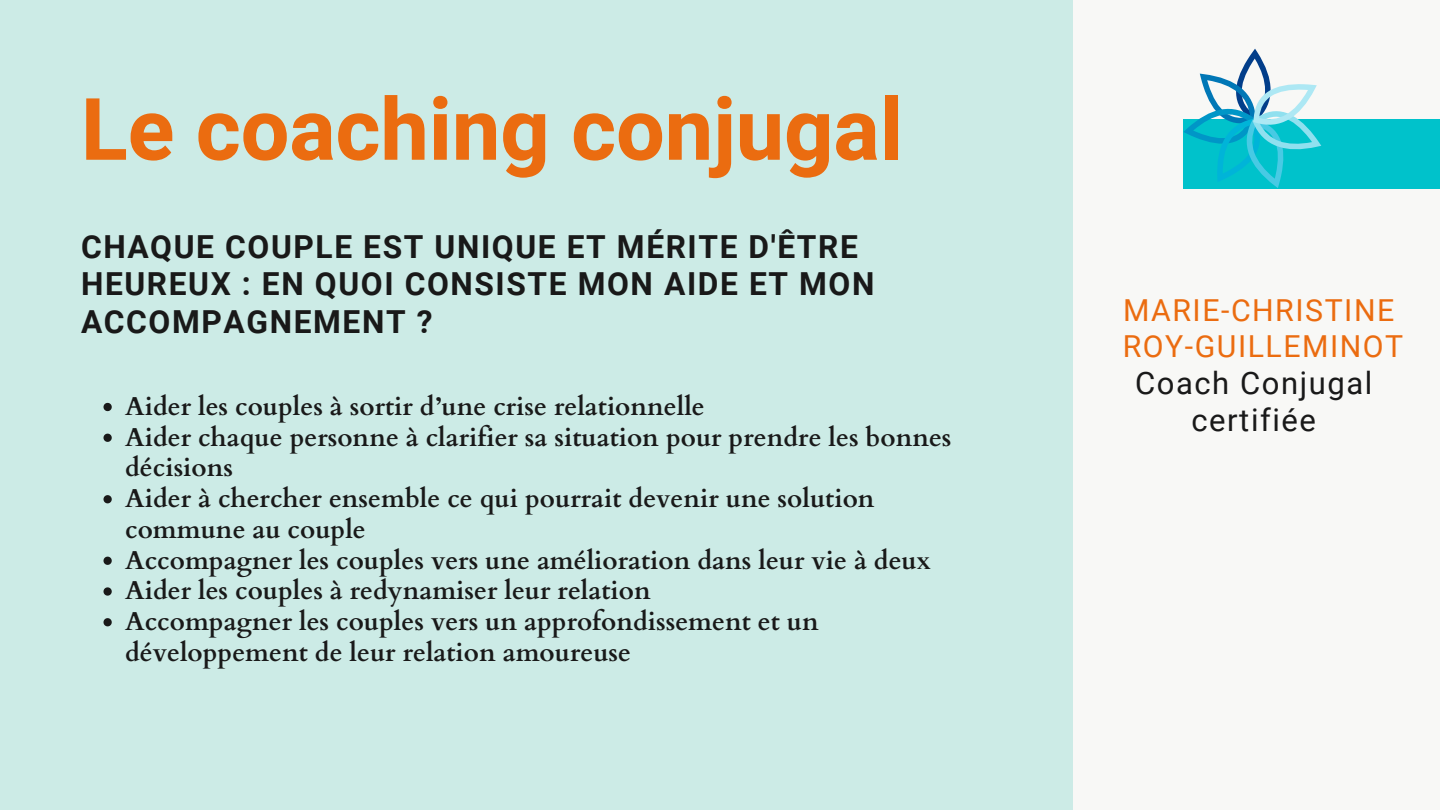
<style>
.page{position:relative;width:1440px;height:810px;background:#f8f8f6}
.page>*{position:absolute;margin:0;border:0;box-sizing:border-box;transform-origin:0 0}
.t1{font:700 86.2px "Heebo";color:#eb6c10}
.t2{font:700 31.7px/37.5px "Roboto";letter-spacing:.05em;color:#191919}
.t3{font:31.1px/36.8px "Roboto";letter-spacing:.05em;color:#191919;text-align:center}
.t4{font:30.3px/36px "Roboto";letter-spacing:.05em;color:#eb6c10}
.t5{font:700 26px/30.8px "Cardo";color:#191919}
</style>
<div class="page">
<div style="left:1183px;top:119px;width:257px;height:70px;background:#00c2cb"></div>
<div style="left:0;top:0;width:1072px;height:810px;background:#ccebe6"></div>
<svg style="left:104px;top:403px;width:8px;height:8px"></svg>
<svg style="left:104px;top:434px;width:8px;height:8px"></svg>
<svg style="left:104px;top:495px;width:8px;height:8px"></svg>
<svg style="left:104px;top:557px;width:8px;height:8px"></svg>
<svg style="left:104px;top:587px;width:8px;height:9px"></svg>
<svg style="left:104px;top:618px;width:8px;height:8px"></svg>
<svg style="left:1184px;top:49px;width:137px;height:139px"></svg>
<h1 class="t1" style="left:81px;top:69px;width:823px">Le coaching conjugal</h1>
<p class="t2" style="left:81px;top:228px;width:795px">CHAQUE COUPLE EST UNIQUE ET MÉRITE D'ÊTRE<br>HEUREUX : EN QUOI CONSISTE MON AIDE ET MON<br>ACCOMPAGNEMENT ?</p>
<p class="t5" style="left:125px;top:391px;width:828px">Aider les couples à sortir d’une crise relationnelle<br>Aider chaque personne à clarifier sa situation pour prendre les bonnes décisions<br>Aider à chercher ensemble ce qui pourrait devenir une solution commune au couple<br>Accompagner les couples vers une amélioration dans leur vie à deux Aider les couples à redynamiser leur relation<br>Accompagner les couples vers un approfondissement et un développement de leur relation amoureuse</p>
<p class="t4" style="left:1123px;top:293px;width:282px">MARIE-CHRISTINE<br>ROY-GUILLEMINOT</p>
<p class="t3" style="left:1135px;top:365px;width:239px">Coach Conjugal certifiée</p>
</div>
